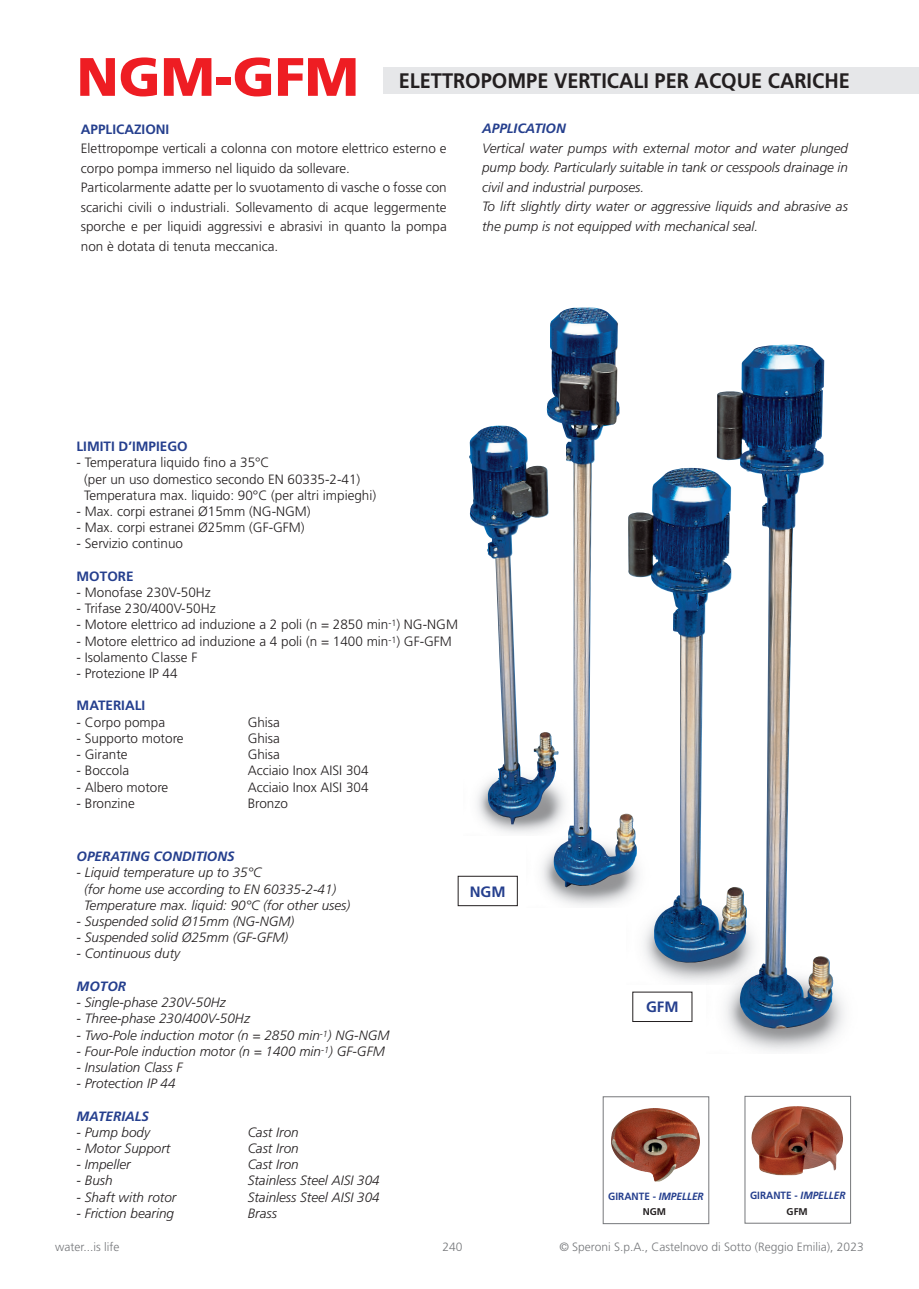
<style>
.page{position:relative;width:919px;height:1289px;background:#fff}
.page>*{position:absolute;margin:0;border:0;box-sizing:border-box;transform-origin:0 0}
.t1{font:900 54px "Frutiger LT Std";color:#ee1d23}
.t2{font:700 21px "Frutiger LT Std";color:#231f20;scale:.95 1}
.t3{font:700 15px "Frutiger LT Std";color:#253f8e}
.t4{font:300 13.5px/19.5px "Frutiger LT Std";color:#231f20}
.t5{font:italic 300 13.5px/19.5px "Frutiger LT Std";color:#231f20}
.t6{font:italic 700 13.5px "Frutiger LT Std";color:#253f8e}
.t7{font:700 13.5px "Frutiger LT Std";color:#253f8e}
.t8{font:300 12px "Frutiger LT Std";color:#76787b}
.t9{font:700 10.5px "Frutiger LT Std";color:#253f8e;scale:.95 1}
.t10{font:700 9.75px "Frutiger LT Std";color:#231f20}
.s1{font-style:italic}
</style>
<div class="page">
<div style="left:217px;top:67px;width:701px;height:27px;background:#e6e7e9"></div>
<svg style="left:744px;top:1095px;width:106px;height:128px"></svg>
<svg style="left:602px;top:1096px;width:107px;height:127px"></svg>
<div style="left:77px;top:55px;width:306px;height:52px;background:#fff"></div>
<img style="left:469px;top:307px;width:157px;height:580px">
<img style="left:626px;top:468px;width:90px;height:496px">
<img style="left:716px;top:344px;width:117px;height:687px">
<div style="left:458px;top:876px;width:59px;height:29px;border:1px solid #231f20"></div>
<img style="left:627px;top:1108px;width:25px;height:6px">
<img style="left:767px;top:1106px;width:29px;height:7px">
<h1 class="t1" style="left:77px;top:44px;width:284px">NGM-GFM</h1>
<h2 class="t2" style="left:398px;top:68px;width:476px">ELETTROPOMPE VERTICALI PER ACQUE CARICHE</h2>
<p class="t7" style="left:81px;top:121px;width:90px">APPLICAZIONI</p>
<p class="t4" style="left:81px;top:139px;width:367px">Elettropompe verticali a colonna con motore elettrico esterno e corpo pompa immerso nel liquido da sollevare.<br>Particolarmente adatte per lo svuotamento di vasche o fosse con scarichi civili o industriali. Sollevamento di acque leggermente sporche e per liquidi aggressivi e abrasivi in quanto la pompa non è dotata di tenuta meccanica.</p>
<p class="t6" style="left:482px;top:121px;width:85px">APPLICATION</p>
<p class="t5" style="left:482px;top:139px;width:367px">Vertical water pumps with external motor and water plunged pump body. Particularly suitable in tank or cesspools drainage in civil and industrial purposes.<br>To lift slightly dirty water or aggressive liquids and abrasive as the pump is not equipped with mechanical seal.</p>
<p class="t7" style="left:77px;top:438px;width:113px">LIMITI D’IMPIEGO</p>
<p class="t4" style="left:84px;top:455px;width:293px;line-height:16.2px;text-indent:-8px">- Temperatura liquido fino a 35°C<br>(per un uso domestico secondo EN 60335-2-41)<br>Temperatura max. liquido: 90°C (per altri impieghi)</p>
<p class="t4" style="left:77px;top:501px;width:236px">- Max. corpi estranei Ø15mm (NG-NGM)</p>
<p class="t4" style="left:77px;top:518px;width:229px">- Max. corpi estranei Ø25mm (GF-GFM)</p>
<p class="t4" style="left:77px;top:534px;width:108px">- Servizio continuo</p>
<p class="t7" style="left:77px;top:568px;width:59px">MOTORE</p>
<p class="t4" style="left:77px;top:582px;width:136px">- Monofase 230V-50Hz</p>
<p class="t4" style="left:77px;top:599px;width:141px">- Trifase 230/400V-50Hz</p>
<p class="t4" style="left:77px;top:615px;width:383px">- Motore elettrico ad induzione a 2 poli (n = 2850 min<sup>-1</sup>) NG-NGM</p>
<p class="t4" style="left:77px;top:631px;width:377px">- Motore elettrico ad induzione a 4 poli (n = 1400 min<sup>-1</sup>) GF-GFM</p>
<p class="t4" style="left:77px;top:647px;width:122px">- Isolamento Classe F</p>
<p class="t4" style="left:77px;top:664px;width:103px">- Protezione IP 44</p>
<p class="t7" style="left:77px;top:697px;width:70px">MATERIALI</p>
<p class="t4" style="left:77px;top:712px;width:90px">- Corpo pompa</p>
<p class="t4" style="left:248px;top:712px;width:34px">Ghisa</p>
<p class="t4" style="left:77px;top:728px;width:109px">- Supporto motore</p>
<p class="t4" style="left:248px;top:728px;width:34px">Ghisa</p>
<p class="t4" style="left:77px;top:745px;width:52px">- Girante</p>
<p class="t4" style="left:248px;top:745px;width:34px">Ghisa</p>
<p class="t4" style="left:77px;top:761px;width:54px">- Boccola</p>
<p class="t4" style="left:248px;top:761px;width:122px">Acciaio Inox AISI 304</p>
<p class="t4" style="left:77px;top:777px;width:93px">- Albero motore</p>
<p class="t4" style="left:248px;top:777px;width:122px">Acciaio Inox AISI 304</p>
<p class="t4" style="left:77px;top:793px;width:60px">- Bronzine</p>
<p class="t4" style="left:248px;top:793px;width:42px">Bronzo</p>
<p class="t6" style="left:77px;top:848px;width:160px">OPERATING CONDITIONS</p>
<p class="t5" style="left:84px;top:864px;width:267px;line-height:16.2px;text-indent:-8px">- Liquid temperature up to 35°C<br>(for home use according to EN 60335-2-41)<br>Temperature max. liquid: 90°C (for other uses)</p>
<p class="t5" style="left:77px;top:911px;width:219px">- Suspended solid Ø15mm (NG-NGM)</p>
<p class="t5" style="left:77px;top:928px;width:213px">- Suspended solid Ø25mm (GF-GFM)</p>
<p class="t5" style="left:77px;top:944px;width:105px">- Continuous duty</p>
<p class="t6" style="left:77px;top:978px;width:51px">MOTOR</p>
<p class="t5" style="left:77px;top:992px;width:151px">- Single-phase 230V-50Hz</p>
<p class="t5" style="left:77px;top:1009px;width:175px">- Three-phase 230/400V-50Hz</p>
<p class="t5" style="left:77px;top:1025px;width:314px">- Two-Pole induction motor (n = 2850 min<sup>-1</sup>) NG-NGM</p>
<p class="t5" style="left:77px;top:1041px;width:309px">- Four-Pole induction motor (n = 1400 min<sup>-1</sup>) GF-GFM</p>
<p class="t5" style="left:77px;top:1057px;width:107px">- Insulation Class F</p>
<p class="t5" style="left:77px;top:1073px;width:101px">- Protection IP 44</p>
<p class="t6" style="left:77px;top:1107px;width:74px">MATERIALS</p>
<p class="t5" style="left:77px;top:1122px;width:75px">- Pump body</p>
<p class="t5" style="left:248px;top:1122px;width:53px">Cast Iron</p>
<p class="t5" style="left:77px;top:1138px;width:95px">- Motor Support</p>
<p class="t5" style="left:248px;top:1138px;width:53px">Cast Iron</p>
<p class="t5" style="left:77px;top:1154px;width:55px">- Impeller</p>
<p class="t5" style="left:248px;top:1154px;width:53px">Cast Iron</p>
<p class="t5" style="left:77px;top:1171px;width:38px">- Bush</p>
<p class="t5" style="left:248px;top:1171px;width:134px">Stainless Steel AISI 304</p>
<p class="t5" style="left:77px;top:1187px;width:101px">- Shaft with rotor</p>
<p class="t5" style="left:248px;top:1187px;width:134px">Stainless Steel AISI 304</p>
<p class="t5" style="left:77px;top:1203px;width:99px">- Friction bearing</p>
<p class="t5" style="left:248px;top:1203px;width:31px">Brass</p>
<p class="t3" style="left:470px;top:882px;width:37px">NGM</p>
<p class="t3" style="left:646px;top:998px;width:34px">GFM</p>
<p class="t9" style="left:608px;top:1189px;width:102px">GIRANTE - <span class="s1">IMPELLER</span></p>
<p class="t9" style="left:750px;top:1189px;width:102px">GIRANTE - <span class="s1">IMPELLER</span></p>
<p class="t10" style="left:642px;top:1205px;width:25px">NGM</p>
<p class="t10" style="left:786px;top:1205px;width:23px">GFM</p>
<p class="t8" style="left:55px;top:1240px;width:66px">water...is life</p>
<p class="t8" style="left:442px;top:1240px;width:22px">240</p>
<p class="t8" style="left:559px;top:1240px;width:306px">© Speroni S.p.A., Castelnovo di Sotto (Reggio Emilia), 2023</p>
</div>
